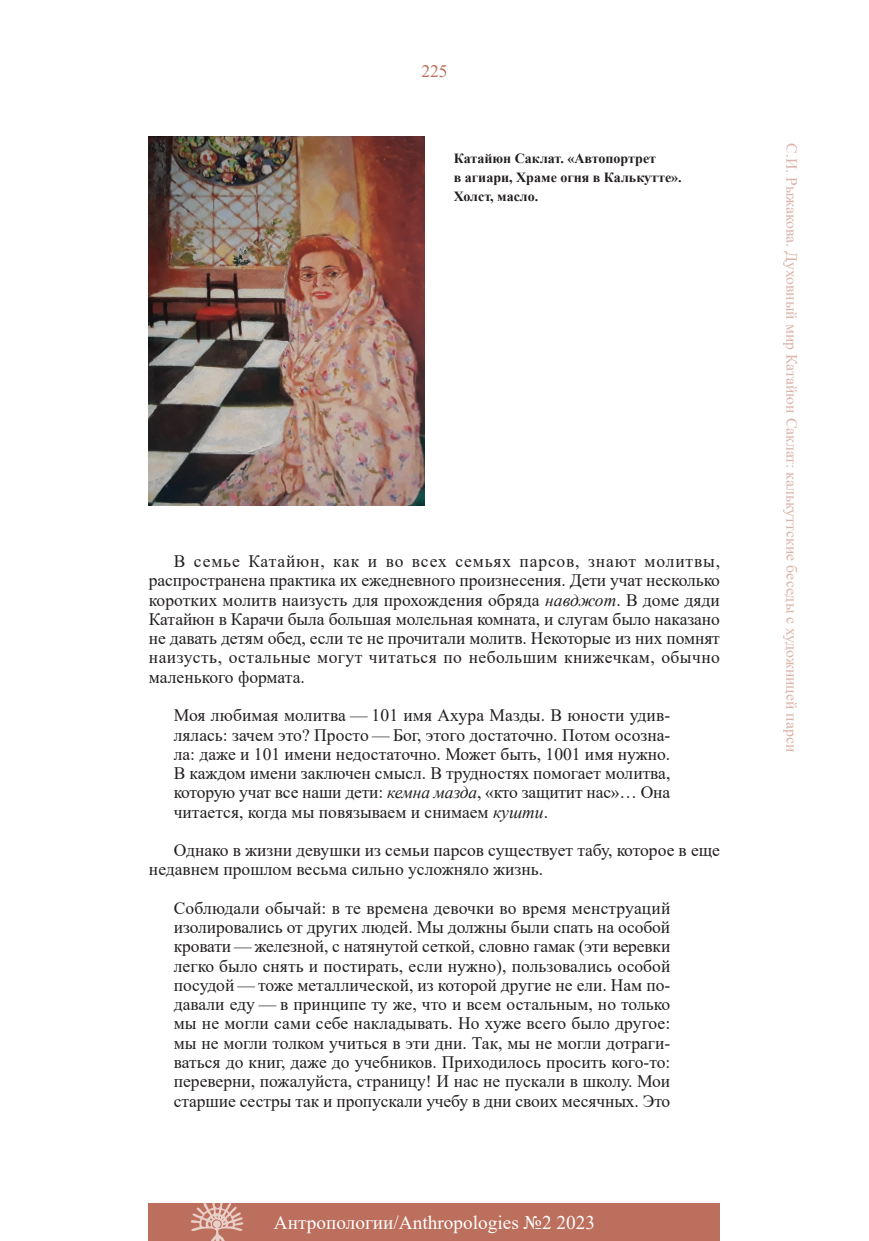
<style>
.page{position:relative;width:869px;height:1241px;background:#fff}
.page>*{position:absolute;margin:0;border:0;box-sizing:border-box;transform-origin:0 0}
.t1{font:19.25px "Times New Roman";color:#fff}
.t2{font:17.5px/19.2px "Times New Roman";color:#231f20;text-align:justify}
.t3{font:17.5px "Times New Roman";color:#bb6f5c}
.t4{font:15.75px "Times New Roman";color:#bb6f5c}
.t5{font:700 14px/19.2px "Times New Roman";color:#231f20}
.s1{font-style:italic}
</style>
<div class="page">
<div style="left:149px;top:1202px;width:570px;height:38px;background:#bb6f5c"></div>
<svg style="left:190px;top:1202px;width:53px;height:38px"></svg>
<img style="left:149px;top:136px;width:276px;height:369px">
<p class="t3" style="left:421px;top:58px;width:28px">225</p>
<p class="t5" style="left:453px;top:148px;width:229px">Катайюн Саклат. «Автопортрет<br>в агиари, Храме огня в Калькутте».<br>Холст, масло.</p>
<p class="t2" style="left:149px;top:551px;width:572px;text-indent:25px">В семье Катайюн, как и во всех семьях парсов, знают молитвы, распространена практика их ежедневного произнесения. Дети учат несколько коротких молитв наизусть для прохождения обряда <span class="s1">навджот</span>. В доме дяди Катайюн в Карачи была большая молельная комната, и слугам было наказано не давать детям обед, если те не прочитали молитв. Некоторые из них помнят наизусть, остальные могут читаться по небольшим книжечкам, обычно маленького формата.</p>
<p class="t2" style="left:174px;top:705px;width:498px">Моя любимая молитва — 101 имя Ахура Мазды. В юности удив&shy;лялась: зачем это? Просто — Бог, этого достаточно. Потом осозна&shy;ла: даже и 101 имени недостаточно. Может быть, 1001 имя нужно.<br>В каждом имени заключен смысл. В трудностях помогает молитва, которую учат все наши дети: <span class="s1">кемна мазда</span>, «кто защитит нас»… Она читается, когда мы повязываем и снимаем <span class="s1">кушти</span>.</p>
<p class="t2" style="left:149px;top:839px;width:572px;text-indent:25px">Однако в жизни девушки из семьи парсов существует табу, которое в еще недавнем прошлом весьма сильно усложняло жизнь.</p>
<p class="t2" style="left:174px;top:897px;width:498px">Соблюдали обычай: в те времена девочки во время менструаций изолировались от других людей. Мы должны были спать на особой кровати — железной, с натянутой сеткой, словно гамак (эти веревки легко было снять и постирать, если нужно), пользовались особой посудой — тоже металлической, из которой другие не ели. Нам по&shy;давали еду — в принципе ту же, что и всем остальным, но только мы не могли сами себе накладывать. Но хуже всего было другое: мы не могли толком учиться в эти дни. Так, мы не могли дотраги&shy;ваться до книг, даже до учебников. Приходилось просить кого‑то: переверни, пожалуйста, страницу! И нас не пускали в школу. Мои старшие сестры так и пропускали учебу в дни своих месячных. Это</p>
<p class="t1" style="left:274px;top:1208px;width:322px">Антропологии/Anthropologies №2 2023</p>
<p class="t4" style="left:802px;top:143px;width:610px;rotate:90deg">С.И. Рыжакова. Духовный мир Катайюн Саклат: калькуттские беседы с художницей парси</p>
</div>
